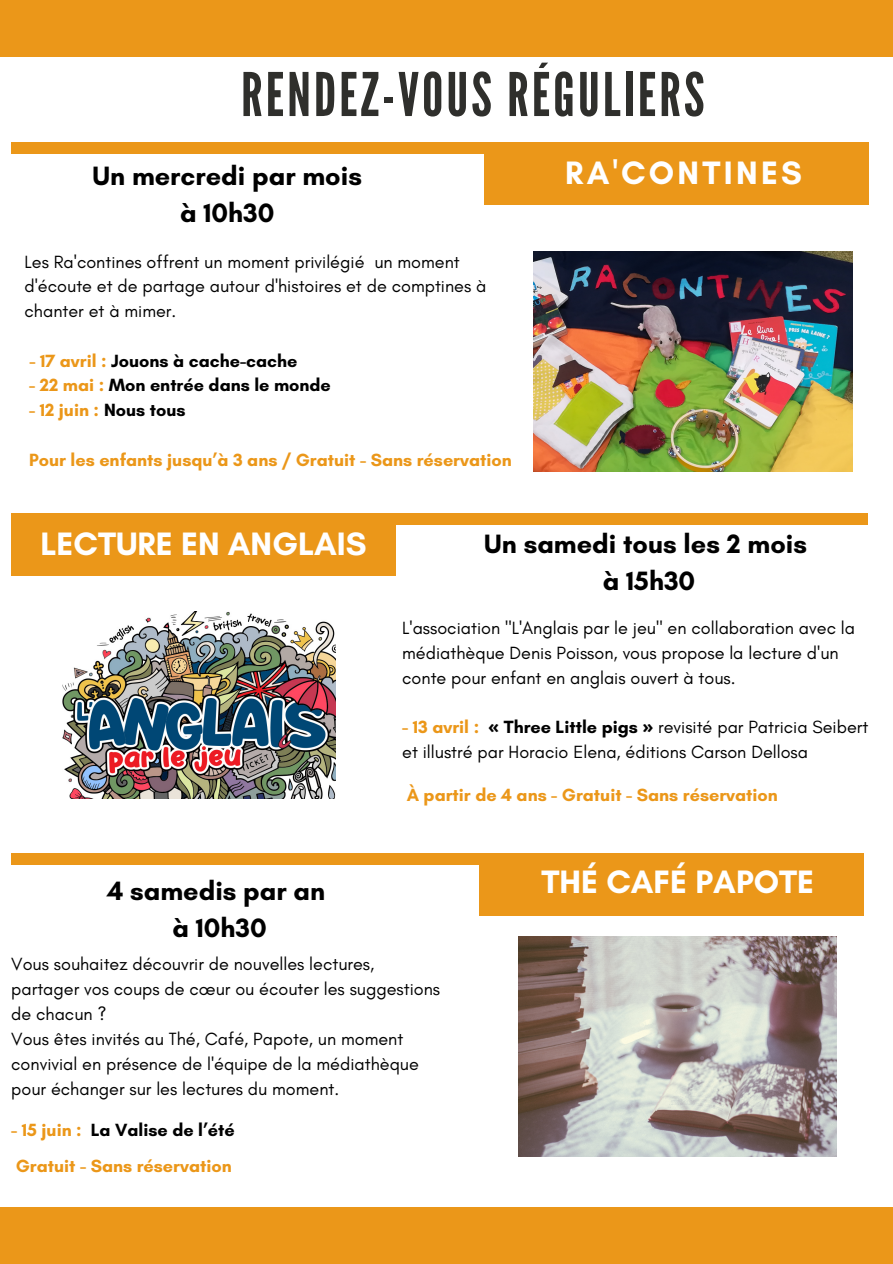
<style>
.page{position:relative;width:893px;height:1264px;background:#fff}
.page>*{position:absolute;margin:0;border:0;box-sizing:border-box;transform-origin:0 0}
.t1{font:60px "League Gothic";letter-spacing:.05em;color:#2f2f2c}
.t2{font:700 33px "Glacial Indifference";color:#fff}
.t3{font:700 33px "Glacial Indifference";letter-spacing:.1em;color:#fff}
.t4{font:700 27px/37.2px "Glacial Indifference";color:#000;text-align:center}
.t5{font:18px/24.8px "Glacial Indifference";color:#000}
.t6{font:700 18px "Glacial Indifference";color:#eb9719}
.t7{font:700 18px "Glacial Indifference";color:#000}
.s1{color:#eb9719}
.s2{color:#000}
.s3{font-weight:700;color:#eb9719}
.s4{font-family:"Noto Sans";font-weight:700}
.s5{font-weight:700}
</style>
<div class="page">
<div style="left:0;top:0;width:892px;height:56px;background:#eb9719"></div>
<div style="left:0;top:1207px;width:892px;height:56px;background:#eb9719"></div>
<div style="left:304px;top:513px;width:564px;height:11px;background:#eb9719"></div>
<div style="left:11px;top:142px;width:564px;height:12px;background:#eb9719"></div>
<div style="left:11px;top:853px;width:564px;height:11px;background:#eb9719"></div>
<div style="left:484px;top:142px;width:384px;height:63px;background:#eb9719"></div>
<div style="left:11px;top:513px;width:385px;height:63px;background:#eb9719"></div>
<div style="left:479px;top:853px;width:385px;height:62px;background:#eb9719"></div>
<img style="left:534px;top:252px;width:318px;height:219px">
<img style="left:518px;top:936px;width:318px;height:220px">
<img style="left:63px;top:612px;width:272px;height:186px">
<p class="t1" style="left:241px;top:60px;width:465px">RENDEZ-VOUS RÉGULIERS</p>
<h2 class="t4" style="left:93px;top:157px;width:271px">Un mercredi par mois à 10h30</h2>
<h3 class="t3" style="left:565px;top:153px;width:238px">RA'CONTINES</h3>
<p class="t5" style="left:25px;top:249px;width:436px">Les Ra'contines offrent un moment privilégié un moment</p>
<p class="t5" style="left:25px;top:274px;width:463px">d'écoute et de partage autour d'histoires et de comptines à</p>
<p class="t5" style="left:25px;top:298px;width:153px">chanter et à mimer.</p>
<h4 class="t7" style="left:29px;top:349px;width:269px"><span class="s1">- 17 avril :</span> Jouons à cache-cache</h4>
<h4 class="t7" style="left:29px;top:374px;width:303px"><span class="s1">- 22 mai :</span> Mon entrée dans le monde</h4>
<h4 class="t6" style="left:29px;top:399px;width:158px">- 12 juin : <span class="s2">Nous tous</span></h4>
<h4 class="t6" style="left:29px;top:448px;width:484px">Pour les enfants jusqu’à 3 ans / Gratuit - Sans réservation</h4>
<p class="t2" style="left:40px;top:524px;width:328px">LECTURE EN ANGLAIS</p>
<p class="t4" style="left:107px;top:872px;width:219px">4 samedis par an à 10h30</p>
<h3 class="t4" style="left:484px;top:525px;width:324px">Un samedi tous les 2 mois à 15h30</h3>
<p class="t5" style="left:402px;top:615px;width:454px">L'association "L'Anglais par le jeu" en collaboration avec la</p>
<p class="t5" style="left:402px;top:640px;width:438px">médiathèque Denis Poisson, vous propose la lecture d'un</p>
<h4 class="t5" style="left:402px;top:665px;width:335px">conte pour enfant en anglais ouvert à tous.</h4>
<h4 class="t5" style="left:402px;top:714px;width:467px"><span class="s3">- 13 avril :</span> <span class="s4">«</span> <span class="s5">Three Little pigs</span> <span class="s4">»</span> revisité par Patricia Seibert et illustré par Horacio Elena, éditions Carson Dellosa</h4>
<p class="t6" style="left:406px;top:783px;width:372px">À partir de 4 ans - Gratuit - Sans réservation</p>
<p class="t2" style="left:541px;top:861px;width:274px">THÉ CAFÉ PAPOTE</p>
<p class="t5" style="left:11px;top:951px;width:364px">Vous souhaitez découvrir de nouvelles lectures,</p>
<p class="t5" style="left:11px;top:976px;width:430px">partager vos coups de cœur ou écouter les suggestions</p>
<p class="t5" style="left:11px;top:1001px;width:97px">de chacun ?</p>
<p class="t5" style="left:11px;top:1026px;width:393px">Vous êtes invités au Thé, Café, Papote, un moment</p>
<h4 class="t5" style="left:11px;top:1051px;width:409px">convivial en présence de l'équipe de la médiathèque</h4>
<h2 class="t5" style="left:11px;top:1076px;width:329px">pour échanger sur les lectures du moment.</h2>
<h3 class="t6" style="left:11px;top:1118px;width:72px">- 15 juin :</h3>
<p class="t7" style="left:91px;top:1118px;width:145px">La Valise de l’été</p>
<p class="t6" style="left:16px;top:1155px;width:217px">Gratuit - Sans réservation</p>
</div>
